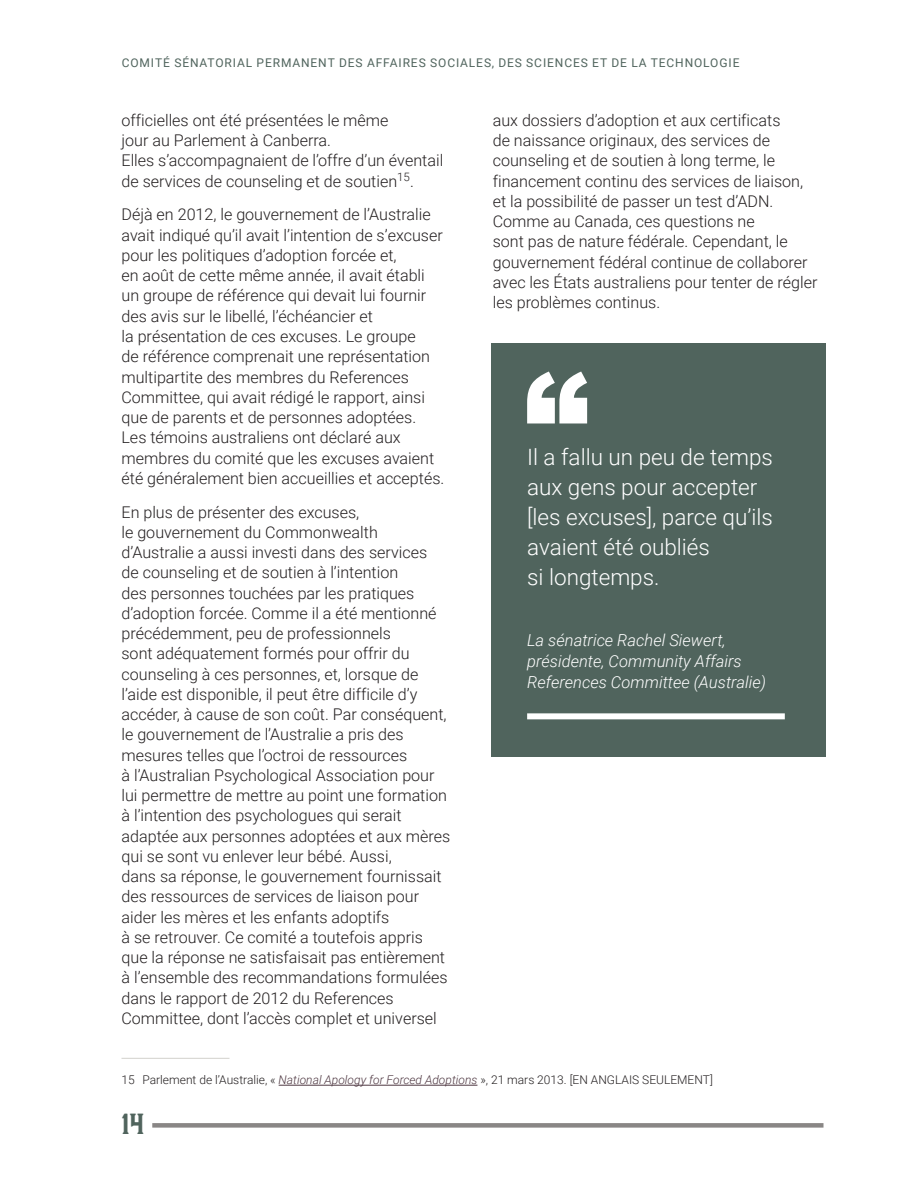
<style>
.page{position:relative;width:918px;height:1188px;background:#fff}
.page>*{position:absolute;margin:0;border:0;box-sizing:border-box;transform-origin:0 0}
.t1{font:700 27px "Boucherie Block";color:#50645d}
.t2{font:300 22.5px/30px "Roboto";color:#fff}
.t3{font:italic 300 16.5px/21px "Roboto";color:#fff}
.t4{font:300 16.2px/20.2px "Roboto";color:#231f20}
.t5{font:300 12px "Roboto";color:#231f20}
.t6{font:12px "Roboto";letter-spacing:.075em;color:#50645d}
.s1{font-style:italic;color:#4e3741}
</style>
<div class="page">
<div style="left:152px;top:1123px;width:672px;height:5px;background:#898685"></div>
<hr style="left:122px;top:1058px;width:108px;height:1px;background:#d2d1cc">
<hr style="left:279px;top:1085px;width:198px;height:1px;background:#4e3741">
<div style="left:491px;top:343px;width:334px;height:414px;background:#50645d"></div>
<div style="left:527px;top:713px;width:258px;height:6px;background:#fff"></div>
<svg style="left:527px;top:372px;width:60px;height:51px"></svg>
<p class="t6" style="left:122px;top:54px;width:619px">COMITÉ SÉNATORIAL PERMANENT DES AFFAIRES SOCIALES, DES SCIENCES ET DE LA TECHNOLOGIE</p>
<p class="t4" style="left:122px;top:109px;width:323px">officielles ont été présentées le même<br>jour au Parlement à Canberra.<br>Elles s’accompagnaient de l’offre d’un éventail de services de counseling et de soutien<sup>15</sup>.</p>
<p class="t4" style="left:121px;top:204px;width:324px">Déjà en 2012, le gouvernement de l’Australie avait indiqué qu’il avait l’intention de s’excuser pour les politiques d’adoption forcée et,<br>en août de cette même année, il avait établi un groupe de référence qui devait lui fournir des avis sur le libellé, l’échéancier et<br>la présentation de ces excuses. Le groupe<br>de référence comprenait une représentation multipartite des membres du References Committee, qui avait rédigé le rapport, ainsi que de parents et de personnes adoptées.<br>Les témoins australiens ont déclaré aux membres du comité que les excuses avaient été généralement bien accueillies et acceptés.</p>
<p class="t4" style="left:121px;top:501px;width:330px">En plus de présenter des excuses,<br>le gouvernement du Commonwealth d’Australie a aussi investi dans des services<br>de counseling et de soutien à l’intention<br>des personnes touchées par les pratiques d’adoption forcée. Comme il a été mentionné précédemment, peu de professionnels<br>sont adéquatement formés pour offrir du counseling à ces personnes, et, lorsque de l’aide est disponible, il peut être difficile d’y accéder, à cause de son coût. Par conséquent, le gouvernement de l’Australie a pris des mesures telles que l’octroi de ressources<br>à l’Australian Psychological Association pour lui permettre de mettre au point une formation à l’intention des psychologues qui serait adaptée aux personnes adoptées et aux mères qui se sont vu enlever leur bébé. Aussi,<br>dans sa réponse, le gouvernement fournissait des ressources de services de liaison pour aider les mères et les enfants adoptifs<br>à se retrouver. Ce comité a toutefois appris que la réponse ne satisfaisait pas entièrement à l’ensemble des recommandations formulées dans le rapport de 2012 du References Committee, dont l’accès complet et universel</p>
<p class="t4" style="left:493px;top:109px;width:326px">aux dossiers d’adoption et aux certificats<br>de naissance originaux, des services de counseling et de soutien à long terme, le financement continu des services de liaison, et la possibilité de passer un test d’ADN.<br>Comme au Canada, ces questions ne<br>sont pas de nature fédérale. Cependant, le gouvernement fédéral continue de collaborer avec les États australiens pour tenter de régler les problèmes continus.</p>
<h2 class="t2" style="left:527px;top:441px;width:247px">Il a fallu un peu de temps aux gens pour accepter [les excuses], parce qu’ils avaient été oubliés<br>si longtemps.</h2>
<p class="t3" style="left:527px;top:629px;width:240px">La sénatrice Rachel Siewert, présidente, Community Affairs<br>References Committee (Australie)</p>
<p class="t5" style="left:122px;top:1072px;width:593px">15 Parlement de l’Australie, « <span class="s1">National Apology for Forced Adoptions</span> », 21 mars 2013. [EN ANGLAIS SEULEMENT]</p>
<h1 class="t1" style="left:122px;top:1106px;width:24px">14</h1>
</div>
